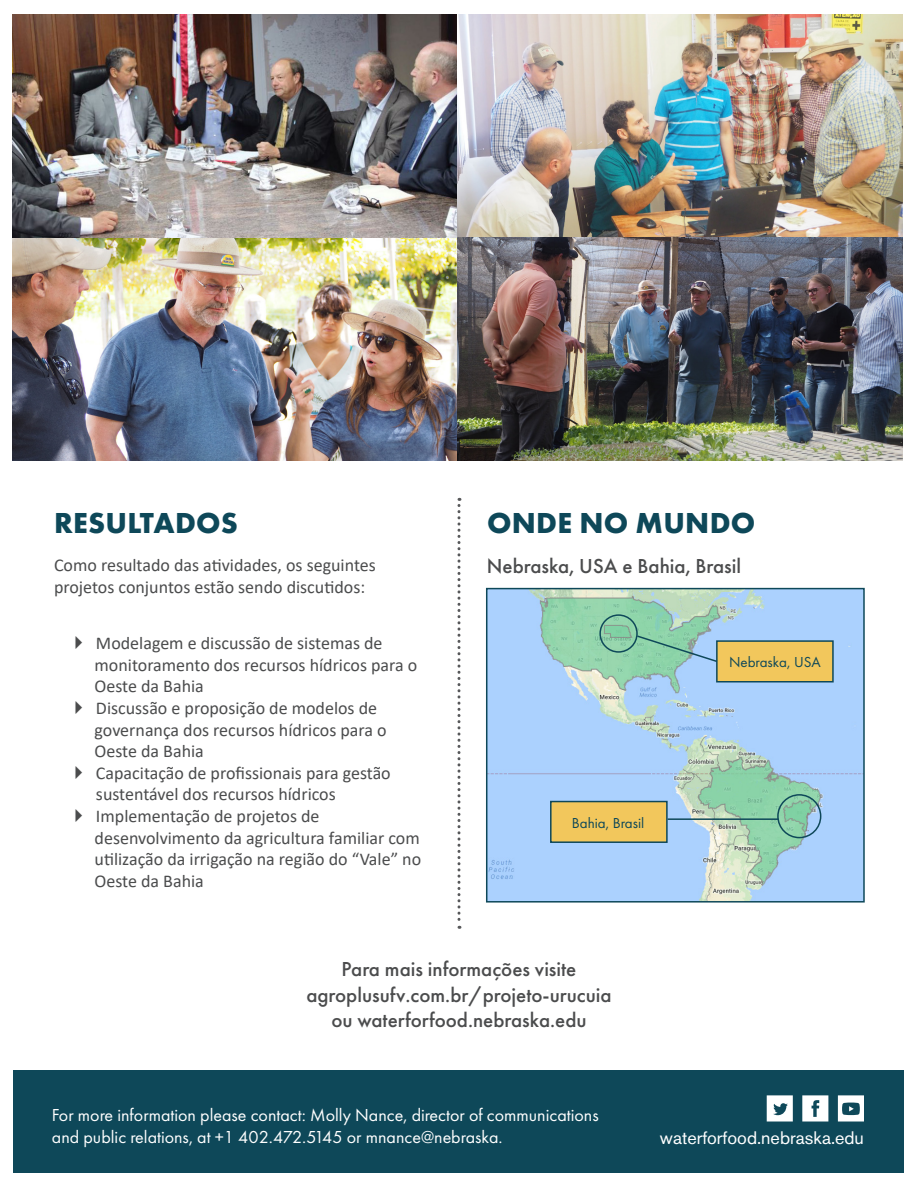
<style>
.page{position:relative;width:918px;height:1188px;background:#fff}
.page>*{position:absolute;margin:0;border:0;box-sizing:border-box;transform-origin:0 0}
.t1{font:700 30px "Futura PT";letter-spacing:.01em;color:#0e4859}
.t2{font:500 21px/25.2px "Futura PT";color:#4b4c4d;text-align:center}
.t3{font:18px/21.6px "Calibri";color:#4b4c4d}
.t4{font:18px/21.6px "Futura PT";color:#fff}
.t5{font:18px "Akzidenz Grotesk BE";color:#fff}
.t6{font:15px "Futura PT";color:#0e4859}
</style>
<div class="page">
<div style="left:14px;top:1070px;width:890px;height:103px;background:#0e4859"></div>
<svg style="left:767px;top:1095px;width:26px;height:27px"></svg>
<svg style="left:802px;top:1095px;width:26px;height:27px"></svg>
<svg style="left:838px;top:1095px;width:26px;height:27px"></svg>
<svg style="left:458px;top:498px;width:2px;height:431px"></svg>
<img style="left:489px;top:591px;width:373px;height:309px">
<div style="left:486px;top:588px;width:379px;height:315px;border:2px solid #0e4859"></div>
<div style="left:716px;top:640px;width:118px;height:42px;background:#f2c75c;border:2px solid #0e4859"></div>
<div style="left:550px;top:801px;width:118px;height:42px;background:#f2c75c;border:2px solid #0e4859"></div>
<div style="left:599px;top:614px;width:39px;height:39px;border:2px solid #0e4859;border-radius:50%"></div>
<svg style="left:636px;top:634px;width:83px;height:29px;background:#8cc5b7"></svg>
<div style="left:777px;top:794px;width:44px;height:44px;border:2px solid #0e4859;border-radius:50%"></div>
<hr style="left:668px;top:818px;width:111px;height:2px;background:#0e4859">
<img style="left:12px;top:14px;width:891px;height:446px">
<p class="t1" style="left:54px;top:503px;width:185px">RESULTADOS</p>
<p class="t3" style="left:54px;top:554px;width:323px">Como resultado das atividades, os seguintes projetos conjuntos estão sendo discutidos:</p>
<p class="t3" style="left:96px;top:632px;width:288px">Modelagem e discussão de sistemas de</p>
<p class="t3" style="left:95px;top:654px;width:324px">monitoramento dos recursos hídricos para o</p>
<p class="t3" style="left:95px;top:675px;width:111px">Oeste da Bahia</p>
<p class="t3" style="left:96px;top:697px;width:283px">Discussão e proposição de modelos de</p>
<p class="t3" style="left:95px;top:718px;width:294px">governança dos recursos hídricos para o</p>
<p class="t3" style="left:95px;top:740px;width:111px">Oeste da Bahia</p>
<p class="t3" style="left:96px;top:762px;width:296px">Capacitação de profissionais para gestão sustentável dos recursos hídricos</p>
<p class="t3" style="left:96px;top:805px;width:225px">Implementação de projetos de</p>
<p class="t3" style="left:95px;top:826px;width:327px">desenvolvimento da agricultura familiar com</p>
<p class="t3" style="left:95px;top:848px;width:328px">utilização da irrigação na região do “Vale” no</p>
<p class="t3" style="left:95px;top:870px;width:111px">Oeste da Bahia</p>
<p class="t1" style="left:487px;top:503px;width:270px">ONDE NO MUNDO</p>
<p class="t2" style="left:487px;top:554px;width:256px">Nebraska, USA e Bahia, Brasil</p>
<p class="t6" style="left:572px;top:814px;width:74px">Bahia, Brasil</p>
<p class="t6" style="left:729px;top:653px;width:93px">Nebraska, USA</p>
<p class="t2" style="left:306px;top:957px;width:307px">Para mais informações visite agroplusufv.com.br/projeto-urucuia</p>
<p class="t2" style="left:331px;top:1007px;width:257px">ou waterforfood.nebraska.edu</p>
<p class="t4" style="left:52px;top:1104px;width:548px">For more information please contact: Molly Nance, director of communications and public relations, at +1 402.472.5145 or mnance@nebraska.</p>
<p class="t5" style="left:660px;top:1127px;width:206px">waterforfood.nebraska.edu</p>
</div>
